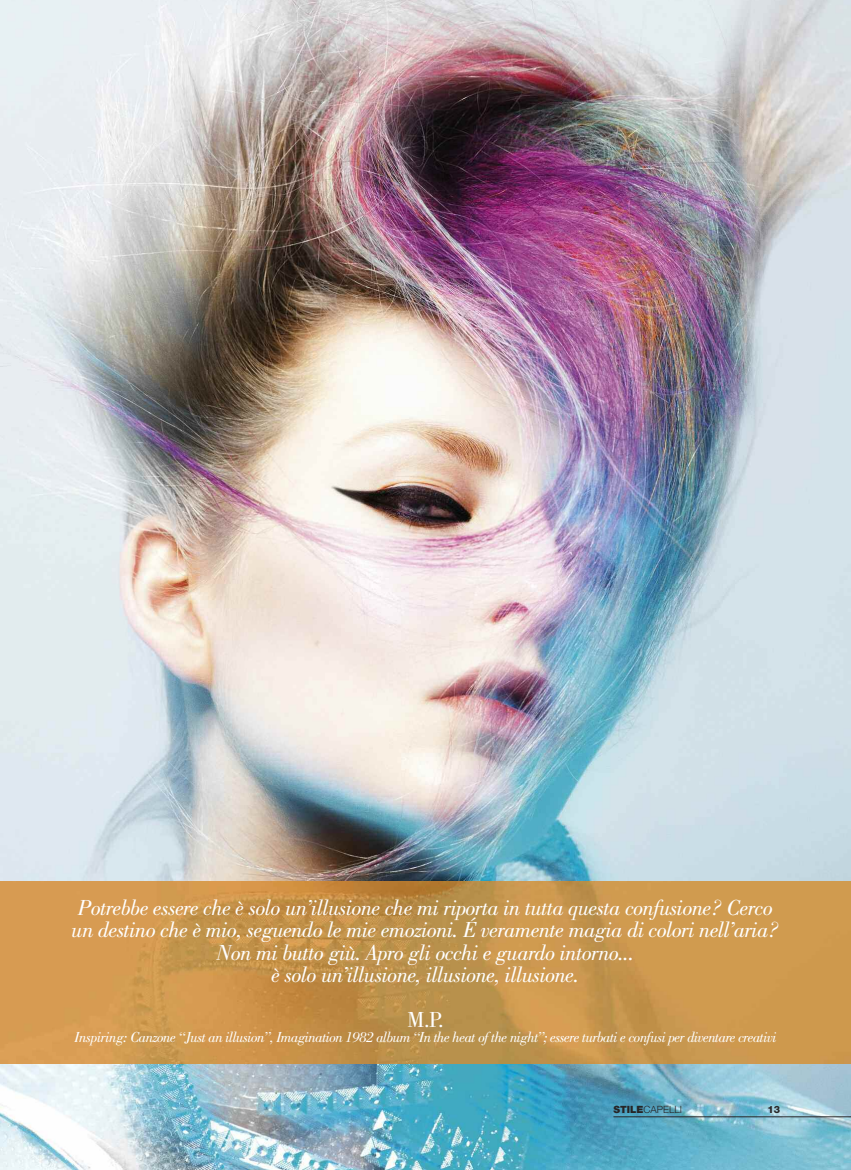
<style>
.page{position:relative;width:851px;height:1170px;background:#fff}
.page>*{position:absolute;margin:0;border:0;box-sizing:border-box;transform-origin:0 0}
.t1{font:italic 22.5px/22.5px "Bodoni Std";letter-spacing:-.025em;color:#fff;text-align:center}
.t2{font:22.5px "Bodoni Std";color:#fff}
.t3{font:italic 15px "Bodoni Std";letter-spacing:-.04em;color:#fff}
.t4{font:300 10px "Helvetica Neue LT Std";color:#272526}
.t5{font:800 10px "Helvetica Neue LT Std";color:#272526}
.s1{font-weight:900}
</style>
<div class="page">
<img style="left:0;top:0;width:850px;height:1169px">
<hr style="left:613px;top:1116px;width:237px;height:1px;background:#272526">
<img style="left:0;top:881px;width:850px;height:182px">
<p class="t1" style="left:72px;top:898px;width:709px">Potrebbe essere che è solo un’illusione che mi riporta in tutta questa confusione? Cerco un destino che è mio, seguendo le mie emozioni. É veramente magia di colori nell’aria?<br>Non mi butto giù. Apro gli occhi e guardo intorno...<br>è solo un’illusione, illusione, illusione.</p>
<p class="t2" style="left:407px;top:1011px;width:38px">M.P.</p>
<p class="t3" style="left:74px;top:1031px;width:703px">Inspiring: Canzone “Just an illusion”, Imagination 1982 album “In the heat of the night”; essere turbati e confusi per diventare creativi</p>
<p class="t4" style="left:613px;top:1106px;width:70px"><span class="s1">STILE</span>CAPELLI</p>
<p class="t5" style="left:767px;top:1106px;width:14px">13</p>
</div>
